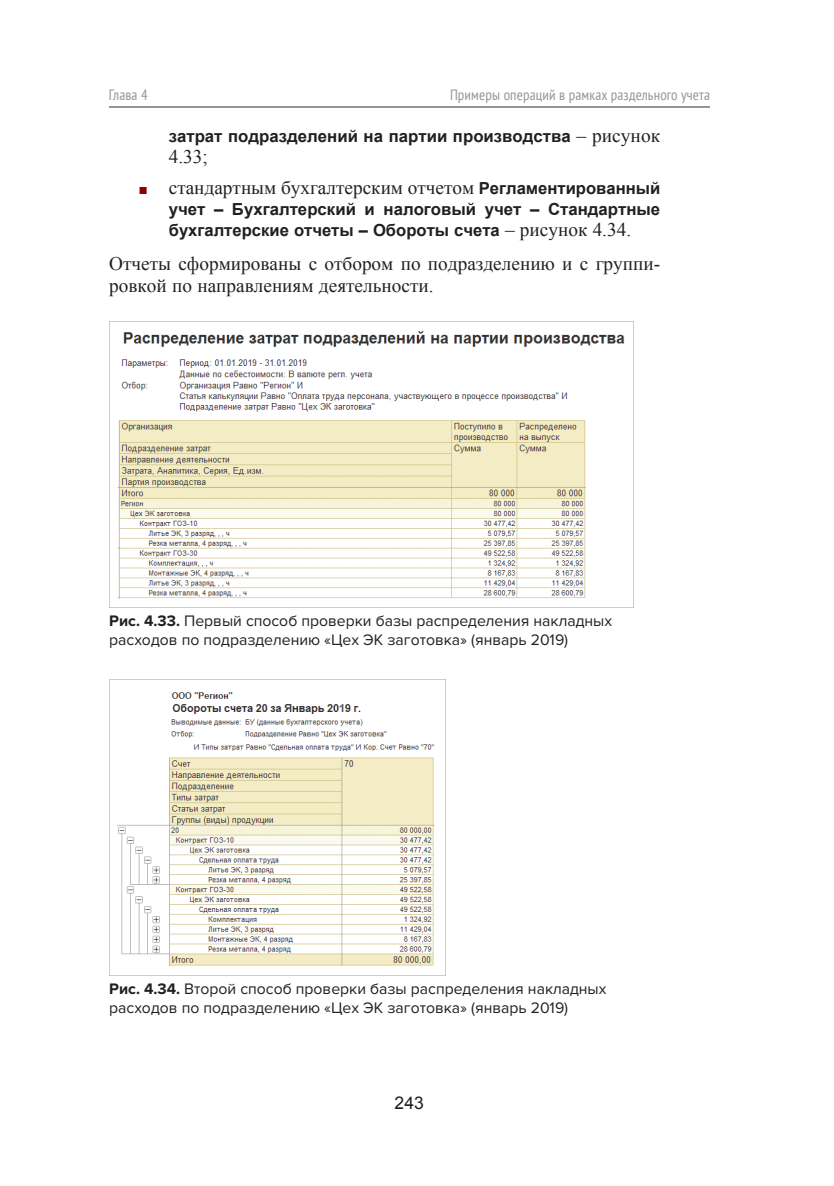
<style>
.page{position:relative;width:834px;height:1186px;background:#fff}
.page>*{position:absolute;margin:0;border:0;box-sizing:border-box;transform-origin:0 0}
.Текст{font:19.25px/22.8px "Times New Roman";color:#231f20}
.t1{font:17.5px "Arial";color:#231f20}
.t2{font:700 16.62px/21px "Arial";color:#231f20}
.Название_объекта{font:15.75px/18.9px "Proxima Nova";color:#231f20}
.t3{font:condensed 14.88px "PT Sans";letter-spacing:.01em;color:#939598}
.s1{font-family:"Times New Roman";font-weight:400;font-size:19.25px}
.s2{font-family:"Proxima Nova";font-weight:600;font-size:12.25px;color:#8b0202}
.s3{font-family:"Arial";font-weight:700;font-size:16.62px}
.s4{font-weight:700}
</style>
<div class="page">
<hr style="left:109px;top:107px;width:600px;height:1px;background:#939598">
<img style="left:109px;top:321px;width:525px;height:286px">
<img style="left:109px;top:679px;width:336px;height:296px">
<p class="t3" style="left:109px;top:85px;width:40px">Глава 4</p>
<p class="t3" style="left:450px;top:85px;width:261px">Примеры операций в рамках раздельного учета</p>
<p class="t2" style="left:169px;top:126px;width:493px">затрат подразделений на партии производства <span class="s1">– рисунок</span></p>
<p class="Текст" style="left:169px;top:145px;width:41px">4.33;</p>
<p class="Текст" style="left:139px;top:176px;width:522px"><span class="s2">■</span> стандартным бухгалтерским отчетом <span class="s3">Регламентированный</span></p>
<p class="t2" style="left:169px;top:199px;width:493px">учет – Бухгалтерский и налоговый учет – Стандартные бухгалтерские отчеты – Обороты счета <span class="s1">– рисунок 4.34.</span></p>
<p class="Текст" style="left:109px;top:251px;width:552px">Отчеты сформированы с отбором по подразделению и с группи&shy;ровкой по направлениям деятельности.</p>
<p class="Название_объекта" style="left:109px;top:611px;width:504px"><span class="s4">Рис. 4.33.</span> Первый способ проверки базы распределения накладных расходов по подразделению «Цех ЭК заготовка» (январь 2019)</p>
<p class="Название_объекта" style="left:109px;top:980px;width:498px"><span class="s4">Рис. 4.34.</span> Второй способ проверки базы распределения накладных расходов по подразделению «Цех ЭК заготовка» (январь 2019)</p>
<p class="t1" style="left:394px;top:1091px;width:31px">243</p>
</div>
